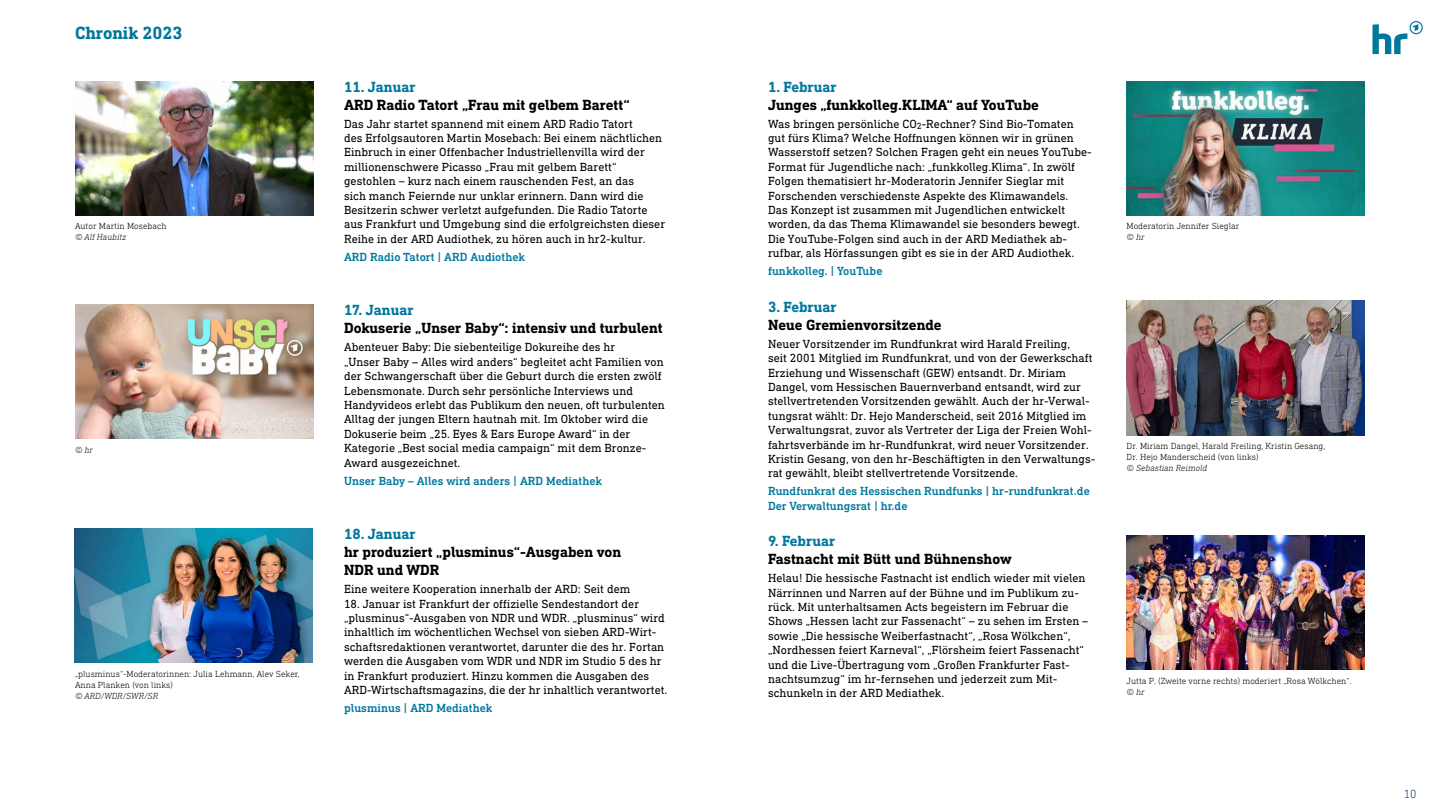
<style>
.page{position:relative;width:1440px;height:810px;background:#fff}
.page>*{position:absolute;margin:0;border:0;box-sizing:border-box;transform-origin:0 0}
.t1{font:700 18px "DIN Next Slab Pro";color:#00789d}
.t2{font:700 15px/18px "DIN Next Slab Pro";color:#000}
.t3{font:700 15px "DIN Next Slab Pro";color:#00789d}
.t4{font:12px/14.4px "DIN Next Slab Pro";color:#000}
.t5{font:500 12px/14.4px "DIN Next Slab Pro";color:#00789d}
.t6{font:300 12px "DIN Next Slab Pro";color:#0e3a78}
.t7{font:300 9px/10.8px "DIN Next Slab Pro";color:#000}
.t8{font:italic 300 9px "DIN Next Slab Pro";color:#000}
</style>
<div class="page">
<svg style="left:1373px;top:21px;width:50px;height:33px"></svg>
<img style="left:75px;top:81px;width:238px;height:134px">
<img style="left:1127px;top:81px;width:238px;height:134px">
<img style="left:74px;top:529px;width:239px;height:134px">
<img style="left:1127px;top:536px;width:238px;height:134px">
<img style="left:75px;top:305px;width:238px;height:134px">
<img style="left:1127px;top:301px;width:238px;height:134px">
<h1 class="t1" style="left:75px;top:23px;width:109px">Chronik 2023</h1>
<p class="t3" style="left:344px;top:78px;width:73px">11. Januar</p>
<p class="t2" style="left:344px;top:95px;width:287px">ARD Radio Tatort „Frau mit gelbem Barett“</p>
<p class="t4" style="left:344px;top:116px;width:323px">Das Jahr startet spannend mit einem ARD Radio Tatort<br>des Erfolgsautoren Martin Mosebach: Bei einem nächtlichen Einbruch in einer Offenbacher Industriellenvilla wird der millionenschwere Picasso „Frau mit gelbem Barett“ gestohlen – kurz nach einem rauschenden Fest, an das<br>sich manch Feiernde nur unklar erinnern. Dann wird die Besitzerin schwer verletzt aufgefunden. Die Radio Tatorte aus Frankfurt und Umgebung sind die erfolgreichsten dieser Reihe in der ARD Audiothek, zu hören auch in hr2-kultur.</p>
<p class="t5" style="left:344px;top:250px;width:183px">ARD Radio Tatort | ARD Audiothek</p>
<p class="t3" style="left:768px;top:78px;width:70px">1. Februar</p>
<p class="t2" style="left:768px;top:95px;width:272px">Junges „funkkolleg.KLIMA“ auf YouTube</p>
<p class="t4" style="left:768px;top:116px;width:325px">Was bringen persönliche CO<sub>2</sub>-Rechner? Sind Bio-Tomaten gut fürs Klima? Welche Hoffnungen können wir in grünen Wasserstoff setzen? Solchen Fragen geht ein neues YouTube-Format für Jugendliche nach: „funkkolleg.Klima“. In zwölf Folgen thematisiert hr-Moderatorin Jennifer Sieglar mit Forschenden verschiedenste Aspekte des Klimawandels.<br>Das Konzept ist zusammen mit Jugendlichen entwickelt worden, da das Thema Klimawandel sie besonders bewegt.<br>Die YouTube-Folgen sind auch in der ARD Mediathek ab&shy;rufbar, als Hörfassungen gibt es sie in der ARD Audiothek.</p>
<p class="t5" style="left:768px;top:264px;width:116px">funkkolleg. | YouTube</p>
<p class="t3" style="left:768px;top:298px;width:70px">3. Februar</p>
<p class="t2" style="left:768px;top:315px;width:175px">Neue Gremienvorsitzende</p>
<p class="t4" style="left:768px;top:336px;width:329px">Neuer Vorsitzender im Rundfunkrat wird Harald Freiling,<br>seit 2001 Mitglied im Rundfunkrat, und von der Gewerkschaft Erziehung und Wissenschaft (GEW) entsandt. Dr. Miriam Dangel, vom Hessischen Bauernverband entsandt, wird zur stellvertretenden Vorsitzenden gewählt. Auch der hr-Verwal&shy;tungsrat wählt: Dr. Hejo Manderscheid, seit 2016 Mitglied im Verwaltungsrat, zuvor als Vertreter der Liga der Freien Wohl&shy;fahrtsverbände im hr-Rundfunkrat, wird neuer Vorsitzender.<br>Kristin Gesang, von den hr-Beschäftigten in den Verwaltungs&shy;rat gewählt, bleibt stellvertretende Vorsitzende.</p>
<p class="t5" style="left:768px;top:484px;width:323px">Rundfunkrat des Hessischen Rundfunks | hr-rundfunkrat.de<br>Der Verwaltungsrat | hr.de</p>
<p class="t3" style="left:768px;top:532px;width:69px">9. Februar</p>
<p class="t2" style="left:768px;top:550px;width:245px">Fastnacht mit Bütt und Bühnenshow</p>
<p class="t4" style="left:768px;top:571px;width:322px">Helau! Die hessische Fastnacht ist endlich wieder mit vielen Närrinnen und Narren auf der Bühne und im Publikum zu&shy;rück. Mit unterhaltsamen Acts begeistern im Februar die Shows „Hessen lacht zur Fassenacht“ – zu sehen im Ersten – sowie „Die hessische Weiberfastnacht“, „Rosa Wölkchen“, „Nordhessen feiert Karneval“, „Flörsheim feiert Fassenacht“ und die Live-Übertragung vom „Großen Frankfurter Fast&shy;nachtsumzug“ im hr-fernsehen und jederzeit zum Mit&shy;schunkeln in der ARD Mediathek.</p>
<p class="t7" style="left:1127px;top:221px;width:114px">Moderatorin Jennifer Sieglar</p>
<p class="t8" style="left:1127px;top:232px;width:20px">© hr</p>
<p class="t7" style="left:75px;top:221px;width:93px">Autor Martin Mosebach</p>
<p class="t8" style="left:75px;top:232px;width:53px">© Alf Haubitz</p>
<p class="t3" style="left:344px;top:301px;width:71px">17. Januar</p>
<p class="t2" style="left:344px;top:319px;width:320px">Dokuserie „Unser Baby“: intensiv und turbulent</p>
<p class="t4" style="left:344px;top:340px;width:322px">Abenteuer Baby: Die siebenteilige Dokureihe des hr<br>„Unser Baby – Alles wird anders“ begleitet acht Familien von der Schwangerschaft über die Geburt durch die ersten zwölf Lebensmonate. Durch sehr persönliche Interviews und Handyvideos erlebt das Publikum den neuen, oft turbulenten Alltag der jungen Eltern hautnah mit. Im Oktober wird die Dokuserie beim „25. Eyes &amp; Ears Europe Award“ in der Kategorie „Best social media campaign“ mit dem Bronze-Award ausgezeichnet.</p>
<p class="t5" style="left:344px;top:473px;width:260px">Unser Baby – Alles wird anders | ARD Mediathek</p>
<p class="t8" style="left:75px;top:445px;width:20px">© hr</p>
<p class="t7" style="left:1127px;top:441px;width:200px">Dr. Miriam Dangel, Harald Freiling, Kristin Gesang,<br>Dr. Hejo Manderscheid (von links)</p>
<p class="t8" style="left:1127px;top:463px;width:82px">© Sebastian Reimold</p>
<p class="t3" style="left:344px;top:525px;width:73px">18. Januar</p>
<p class="t2" style="left:344px;top:543px;width:279px">hr produziert „plusminus“-Ausgaben von<br>NDR und WDR</p>
<p class="t4" style="left:344px;top:582px;width:288px">Eine weitere Kooperation innerhalb der ARD: Seit dem</p>
<p class="t4" style="left:344px;top:596px;width:325px">18. Januar ist Frankfurt der offizielle Sendestandort der „plusminus“-Ausgaben von NDR und WDR. „plusminus“ wird inhaltlich im wöchentlichen Wechsel von sieben ARD-Wirt&shy;schaftsredaktionen verantwortet, darunter die des hr. Fortan werden die Ausgaben vom WDR und NDR im Studio 5 des hr in Frankfurt produziert. Hinzu kommen die Ausgaben des ARD-Wirtschaftsmagazins, die der hr inhaltlich verantwortet.</p>
<p class="t5" style="left:344px;top:701px;width:150px">plusminus | ARD Mediathek</p>
<p class="t7" style="left:75px;top:669px;width:226px">„plusminus“-Moderatorinnen: Julia Lehmann, Alev Seker,<br>Anna Planken (von links)</p>
<p class="t8" style="left:75px;top:690px;width:85px">© ARD/WDR/SWR/SR</p>
<p class="t7" style="left:1127px;top:675px;width:227px">Jutta P. (Zweite vorne rechts) moderiert „Rosa Wölkchen“.</p>
<p class="t8" style="left:1127px;top:687px;width:20px">© hr</p>
<p class="t6" style="left:1404px;top:787px;width:14px">10</p>
</div>
